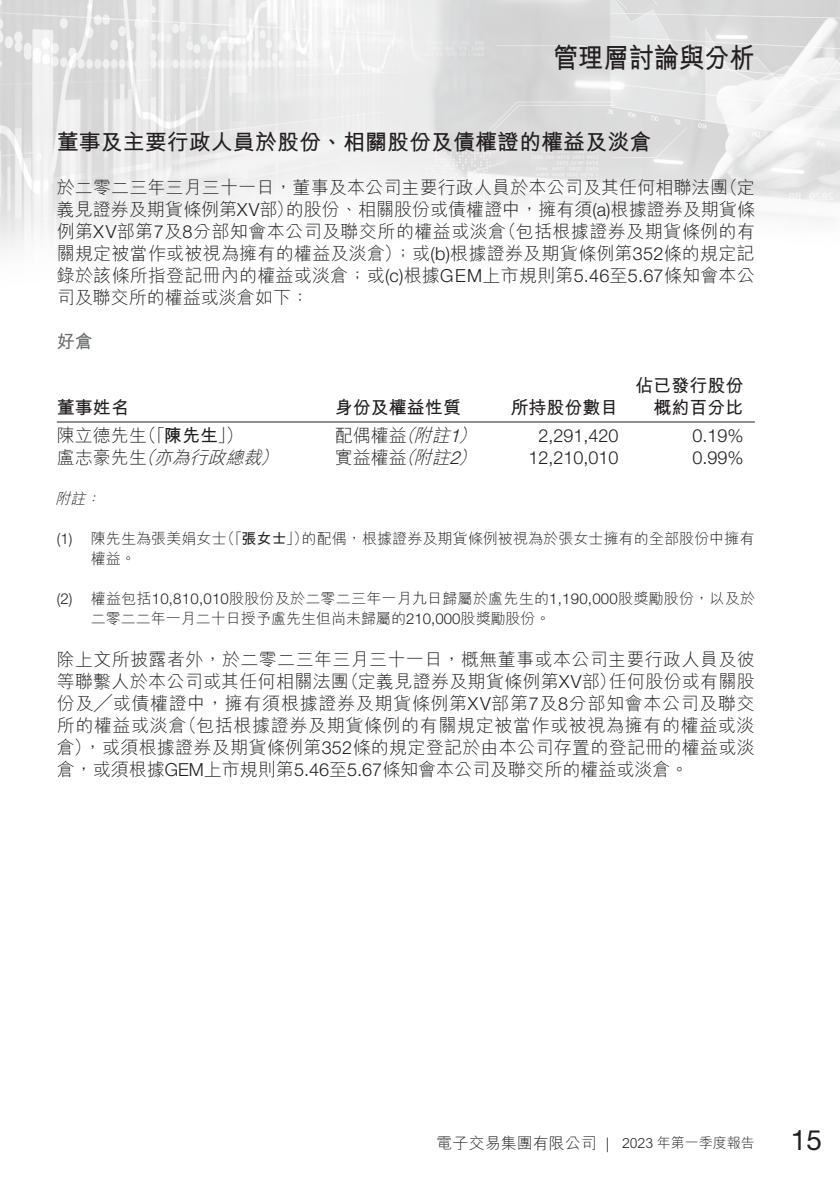
<style>
.page{position:relative;width:840px;height:1191px;background:#fff}
.page>*{position:absolute;margin:0;border:0;box-sizing:border-box;transform-origin:0 0}
.t1{font:700 28px "M Hei HK";color:#231f20;scale:.9 1}
.t2{font:28px "Helvetica Neue LT Std";color:#231f20}
.t3{font:700 22px "M Hei HK";color:#231f20}
.t4{font:300 18px/22px "M Hei HK";letter-spacing:.01em;color:#231f20;text-align:justify}
.t5{font:300 18px "Helvetica Neue LT Std";color:#231f20}
.t6{font:700 18px/22px "M Hei HK";color:#231f20;text-align:right}
.t7{font:italic 300 18px "M Hei HK";color:#231f20}
.t8{font:700 18px "M Hei HK";color:#6c6d70}
.t9{font:300 16px "M Hei HK";color:#231f20}
.t10{font:300 15px/20px "M Hei HK";letter-spacing:.005em;color:#231f20}
.t11{font:italic 300 15px "M Hei HK";color:#231f20}
.s1{font-family:"Helvetica Neue LT Std"}
.s2{font-weight:700}
.s3{font-style:italic}
.s4{font-family:"Helvetica Neue LT Std";font-style:italic}
.s5{font-style:normal}
.s6{font-size:14px}
</style>
<div class="page">
<img style="left:0;top:0;width:839px;height:249px">
<hr style="left:57px;top:421px;width:277px;height:1px;background:#231f20">
<hr style="left:334px;top:421px;width:171px;height:1px;background:#231f20">
<hr style="left:505px;top:421px;width:124px;height:1px;background:#231f20">
<hr style="left:629px;top:421px;width:125px;height:1px;background:#231f20">
<h1 class="t1" style="left:552px;top:37px;width:226px">管理層討論與分析</h1>
<p class="t3" style="left:57px;top:126px;width:595px">董事及主要行政人員於股份、相關股份及債權證的權益及淡倉</p>
<p class="t4" style="left:57px;top:176px;width:699px">於二零二三年三月三十一日，董事及本公司主要行政人員於本公司及其任何相聯法團（定義見證券及期貨條例第<span class="s1">XV</span>部）的股份、相關股份或債權證中，擁有須<span class="s1">(a)</span>根據證券及期貨條例第<span class="s1">XV</span>部第<span class="s1">7</span>及<span class="s1">8</span>分部知會本公司及聯交所的權益或淡倉（包括根據證券及期貨條例的有關規定被當作或被視為擁有的權益及淡倉）；或<span class="s1">(b)</span>根據證券及期貨條例第<span class="s1">352</span>條的規定記錄於該條所指登記冊內的權益或淡倉；或<span class="s1">(c)</span>根據<span class="s1">GEM</span>上市規則第<span class="s1">5.46</span>至<span class="s1">5.67</span>條知會本公司及聯交所的權益或淡倉如下：</p>
<p class="t8" style="left:57px;top:328px;width:37px">好倉</p>
<p class="t6" style="left:57px;top:395px;width:73px">董事姓名</p>
<p class="t6" style="left:335px;top:395px;width:127px">身份及權益性質</p>
<p class="t6" style="left:510px;top:395px;width:109px">所持股份數目</p>
<p class="t6" style="left:635px;top:373px;width:109px">佔已發行股份概約百分比</p>
<p class="t4" style="left:57px;top:424px;width:188px">陳立德先生（「<span class="s2">陳先生</span>」）</p>
<p class="t4" style="left:334px;top:424px;width:149px">配偶權益<span class="s3">（附註</span><span class="s4">1</span><span class="s3">）</span></p>
<p class="t5" style="left:538px;top:425px;width:82px">2,291,420</p>
<p class="t5" style="left:692px;top:425px;width:53px">0.19%</p>
<p class="t7" style="left:57px;top:445px;width:229px"><span class="s5">盧志豪先生</span>（亦為行政總裁）</p>
<p class="t4" style="left:334px;top:446px;width:149px">實益權益<span class="s3">（附註</span><span class="s4">2</span><span class="s3">）</span></p>
<p class="t5" style="left:528px;top:447px;width:92px">12,210,010</p>
<p class="t5" style="left:692px;top:447px;width:53px">0.99%</p>
<p class="t11" style="left:55px;top:488px;width:52px">附註：</p>
<p class="t10" style="left:91px;top:528px;width:665px;text-indent:-34px"><span class="s1">(1)</span> 陳先生為張美娟女士（「<span class="s2">張女士</span>」）的配偶，根據證券及期貨條例被視為於張女士擁有的全部股份中擁有權益。</p>
<p class="t10" style="left:91px;top:588px;width:665px;text-indent:-34px"><span class="s1">(2)</span> 權益包括<span class="s1">10,810,010</span>股股份及於二零二三年一月九日歸屬於盧先生的<span class="s1">1,190,000</span>股獎勵股份，以及於二零二二年一月二十日授予盧先生但尚未歸屬的<span class="s1">210,000</span>股獎勵股份。</p>
<p class="t4" style="left:57px;top:647px;width:699px">除上文所披露者外，於二零二三年三月三十一日，概無董事或本公司主要行政人員及彼等聯繫人於本公司或其任何相關法團（定義見證券及期貨條例第<span class="s1">XV</span>部）任何股份或有關股份及╱或債權證中，擁有須根據證券及期貨條例第<span class="s1">XV</span>部第<span class="s1">7</span>及<span class="s1">8</span>分部知會本公司及聯交所的權益或淡倉（包括根據證券及期貨條例的有關規定被當作或被視為擁有的權益或淡倉），或須根據證券及期貨條例第<span class="s1">352</span>條的規定登記於由本公司存置的登記冊的權益或淡倉，或須根據<span class="s1">GEM</span>上市規則第<span class="s1">5.46</span>至<span class="s1">5.67</span>條知會本公司及聯交所的權益或淡倉。</p>
<p class="t9" style="left:436px;top:1131px;width:319px">電子交易集團有限公司 | <span class="s6">2023 年第一季度報告</span></p>
<h1 class="t2" style="left:790px;top:1123px;width:33px">15</h1>
</div>
